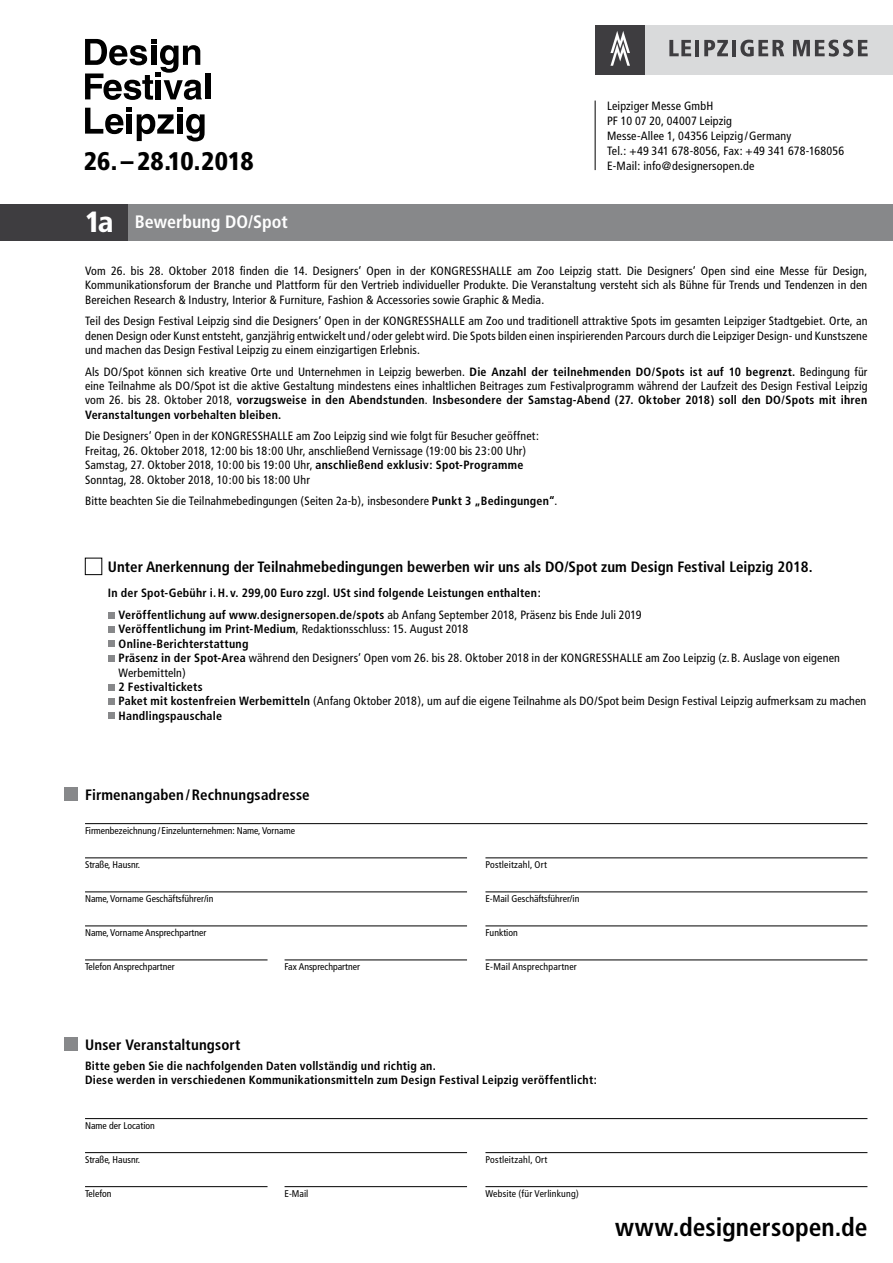
<style>
.page{position:relative;width:893px;height:1263px;background:#fff}
.page>*{position:absolute;margin:0;border:0;box-sizing:border-box;transform-origin:0 0}
.t1{font:700 condensed 25.5px "Frutiger";color:#000}
.t2{font:900 condensed 25.5px "Frutiger";color:#000}
.t3{font:700 condensed 18px "Frutiger";color:#fff}
.t4{font:700 condensed 15px "Frutiger";color:#000}
.t5{font:condensed 12px/14.4px "Frutiger";letter-spacing:.01em;color:#000}
.t6{font:700 condensed 12px/21.6px "Frutiger";letter-spacing:.015em;color:#000}
.t7{font:condensed 9.75px "Frutiger";color:#000}
.t8{font:condensed 9.75px "Frutiger";letter-spacing:.02em;color:#000}
.s1{font-weight:900;font-size:29.25px}
.s2{font-weight:700}
.s3{font-weight:400}
</style>
<div class="page">
<div style="left:0;top:204px;width:893px;height:36px;background:#87888a"></div>
<div style="left:0;top:204px;width:128px;height:36px;background:#3e3d40"></div>
<svg style="left:108px;top:612px;width:6px;height:6px"></svg>
<div style="left:108px;top:626px;width:6px;height:7px;background:#87888a"></div>
<svg style="left:108px;top:641px;width:6px;height:6px"></svg>
<svg style="left:108px;top:655px;width:6px;height:6px"></svg>
<svg style="left:108px;top:684px;width:6px;height:6px"></svg>
<div style="left:108px;top:698px;width:6px;height:7px;background:#87888a"></div>
<svg style="left:108px;top:713px;width:6px;height:6px"></svg>
<div style="left:85px;top:558px;width:17px;height:17px;border:1px solid #000"></div>
<hr style="left:85px;top:1118px;width:782px;height:1px;background:#000">
<hr style="left:85px;top:1152px;width:382px;height:1px;background:#000">
<hr style="left:485px;top:1152px;width:382px;height:1px;background:#000">
<div style="left:64px;top:1037px;width:14px;height:14px;background:#87888a"></div>
<hr style="left:485px;top:1186px;width:382px;height:1px;background:#000">
<hr style="left:85px;top:1186px;width:183px;height:1px;background:#000">
<hr style="left:285px;top:1186px;width:182px;height:1px;background:#000">
<div style="left:64px;top:787px;width:14px;height:14px;background:#87888a"></div>
<hr style="left:485px;top:858px;width:382px;height:1px;background:#000">
<hr style="left:85px;top:823px;width:782px;height:1px;background:#000">
<hr style="left:85px;top:858px;width:382px;height:1px;background:#000">
<hr style="left:485px;top:892px;width:382px;height:1px;background:#000">
<hr style="left:485px;top:926px;width:382px;height:1px;background:#000">
<hr style="left:85px;top:926px;width:382px;height:1px;background:#000">
<hr style="left:485px;top:960px;width:382px;height:1px;background:#000">
<hr style="left:85px;top:892px;width:382px;height:1px;background:#000">
<hr style="left:85px;top:960px;width:183px;height:1px;background:#000">
<hr style="left:285px;top:960px;width:182px;height:1px;background:#000">
<div style="left:595px;top:26px;width:50px;height:49px;background:#3e3d40"></div>
<svg style="left:610px;top:31px;width:20px;height:35px"></svg>
<div style="left:645px;top:26px;width:248px;height:49px;background:#d9dadb"></div>
<svg style="left:669px;top:40px;width:22px;height:16px"></svg>
<hr style="left:695px;top:40px;width:4px;height:16px;background:#3e3d40">
<svg style="left:704px;top:40px;width:24px;height:16px"></svg>
<hr style="left:732px;top:40px;width:4px;height:16px;background:#3e3d40">
<svg style="left:740px;top:40px;width:44px;height:17px"></svg>
<svg style="left:793px;top:40px;width:75px;height:17px"></svg>
<hr style="left:595px;top:101px;width:1px;height:69px;background:#000">
<svg style="left:85px;top:107px;width:120px;height:34px"></svg>
<svg style="left:85px;top:39px;width:117px;height:61px"></svg>
<div style="left:205px;top:73px;width:5px;height:26px;background:#000"></div>
<h1 class="t2" style="left:84px;top:146px;width:171px">26.– 28.10.2018</h1>
<p class="t5" style="left:607px;top:98px;width:239px;line-height:15.1px">Leipziger Messe GmbH<br>PF 10 07 20, 04007 Leipzig<br>Messe-Allee 1, 04356 Leipzig /Germany<br>Tel.: +49 341 678-8056, Fax: +49 341 678-168056<br>E-Mail: info@designersopen.de</p>
<h2 class="t3" style="left:85px;top:212px;width:204px"><span class="s1">1a</span> Bewerbung DO/Spot</h2>
<p class="t5" style="left:85px;top:263px;width:784px;text-align:justify">Vom 26. bis 28. Oktober 2018 finden die 14. Designers‘ Open in der KONGRESSHALLE am Zoo Leipzig statt. Die Designers‘ Open sind eine Messe für Design, Kommunikationsforum der Branche und Plattform für den Vertrieb individueller Produkte. Die Veranstaltung versteht sich als Bühne für Trends und Tendenzen in den Bereichen Research &amp; Industry, Interior &amp; Furniture, Fashion &amp; Accessories sowie Graphic &amp; Media.</p>
<p class="t5" style="left:85px;top:314px;width:784px;text-align:justify">Teil des Design Festival Leipzig sind die Designers‘ Open in der KONGRESSHALLE am Zoo und traditionell attraktive Spots im gesamten Leipziger Stadtgebiet. Orte, an denen Design oder Kunst entsteht, ganzjährig entwickelt und / oder gelebt wird. Die Spots bilden einen inspirierenden Parcours durch die Leipziger Design- und Kunstszene und machen das Design Festival Leipzig zu einem einzigartigen Erlebnis.</p>
<p class="t5" style="left:85px;top:364px;width:784px;text-align:justify">Als DO/Spot können sich kreative Orte und Unternehmen in Leipzig bewerben. <span class="s2">Die Anzahl der teilnehmenden DO/Spots ist auf 10 begrenzt.</span> Bedingung für eine Teilnahme als DO/Spot ist die aktive Gestaltung mindestens eines inhaltlichen Beitrages zum Festivalprogramm während der Laufzeit des Design Festival Leipzig vom 26. bis 28. Oktober 2018, <span class="s2">vorzugsweise in den Abendstunden</span>. <span class="s2">Insbesondere der Samstag-Abend (27. Oktober 2018) soll den DO/Spots mit ihren Veranstaltungen vorbehalten bleiben.</span></p>
<p class="t5" style="left:85px;top:429px;width:455px">Die Designers‘ Open in der KONGRESSHALLE am Zoo Leipzig sind wie folgt für Besucher geöffnet:<br>Freitag, 26. Oktober 2018, 12:00 bis 18:00 Uhr, anschließend Vernissage (19:00 bis 23:00 Uhr)<br>Samstag, 27. Oktober 2018, 10:00 bis 19:00 Uhr, <span class="s2">anschließend exklusiv: Spot-Programme </span>Sonntag, 28. Oktober 2018, 10:00 bis 18:00 Uhr</p>
<p class="t5" style="left:85px;top:494px;width:474px">Bitte beachten Sie die Teilnahmebedingungen (Seiten 2a-b), insbesondere <span class="s2">Punkt 3 „Bedingungen“</span>.</p>
<p class="t4" style="left:108px;top:558px;width:706px">Unter Anerkennung der Teilnahmebedingungen bewerben wir uns als DO/Spot zum Design Festival Leipzig 2018.</p>
<p class="t6" style="left:119px;top:582px;width:524px;text-indent:-11px">In der Spot-Gebühr i.H.v. 299,00 Euro zzgl. USt sind folgende Leistungen enthalten:<br>Veröffentlichung auf www.designersopen.de/spots <span class="s3">ab Anfang September 2018, Präsenz bis Ende Juli 2019</span></p>
<p class="t5" style="left:119px;top:622px;width:723px"><span class="s2">Veröffentlichung im Print-Medium</span>, Redaktionsschluss: 15. August 2018<br><span class="s2">Online-Berichterstattung<br>Präsenz in der Spot-Area</span> während den Designers‘ Open vom 26. bis 28. Oktober 2018 in der KONGRESSHALLE am Zoo Leipzig (z.B. Auslage von eigenen Werbemitteln)</p>
<p class="t5" style="left:119px;top:680px;width:749px"><span class="s2">2 Festivaltickets<br>Paket mit kostenfreien Werbemitteln</span> (Anfang Oktober 2018), um auf die eigene Teilnahme als DO/Spot beim Design Festival Leipzig aufmerksam zu machen<br><span class="s2">Handlingspauschale</span></p>
<p class="t4" style="left:85px;top:785px;width:226px">Firmenangaben/Rechnungsadresse</p>
<p class="t7" style="left:85px;top:825px;width:212px">Firmenbezeichnung / Einzelunternehmen: Name, Vorname</p>
<p class="t7" style="left:85px;top:859px;width:57px">Straße, Hausnr.</p>
<p class="t7" style="left:485px;top:859px;width:63px">Postleitzahl, Ort</p>
<p class="t7" style="left:85px;top:893px;width:130px">Name, Vorname Geschäftsführer/in</p>
<p class="t7" style="left:485px;top:893px;width:95px">E-Mail Geschäftsführer/in</p>
<p class="t7" style="left:85px;top:927px;width:123px">Name, Vorname Ansprechpartner</p>
<p class="t7" style="left:485px;top:927px;width:34px">Funktion</p>
<p class="t7" style="left:85px;top:961px;width:91px">Telefon Ansprechpartner</p>
<p class="t7" style="left:285px;top:961px;width:77px">Fax Ansprechpartner</p>
<p class="t8" style="left:485px;top:961px;width:93px">E-Mail Ansprechpartner</p>
<p class="t4" style="left:85px;top:1036px;width:157px">Unser Veranstaltungsort</p>
<p class="t6" style="left:85px;top:1059px;width:513px;line-height:14.4px">Bitte geben Sie die nachfolgenden Daten vollständig und richtig an.<br>Diese werden in verschiedenen Kommunikationsmitteln zum Design Festival Leipzig veröffentlicht:</p>
<p class="t7" style="left:85px;top:1120px;width:71px">Name der Location</p>
<p class="t7" style="left:85px;top:1154px;width:57px">Straße, Hausnr.</p>
<p class="t8" style="left:485px;top:1154px;width:63px">Postleitzahl, Ort</p>
<p class="t7" style="left:85px;top:1188px;width:28px">Telefon</p>
<p class="t7" style="left:285px;top:1188px;width:25px">E-Mail</p>
<p class="t8" style="left:485px;top:1188px;width:95px">Website (für Verlinkung)</p>
<h1 class="t1" style="left:615px;top:1212px;width:254px">www.designersopen.de</h1>
</div>
